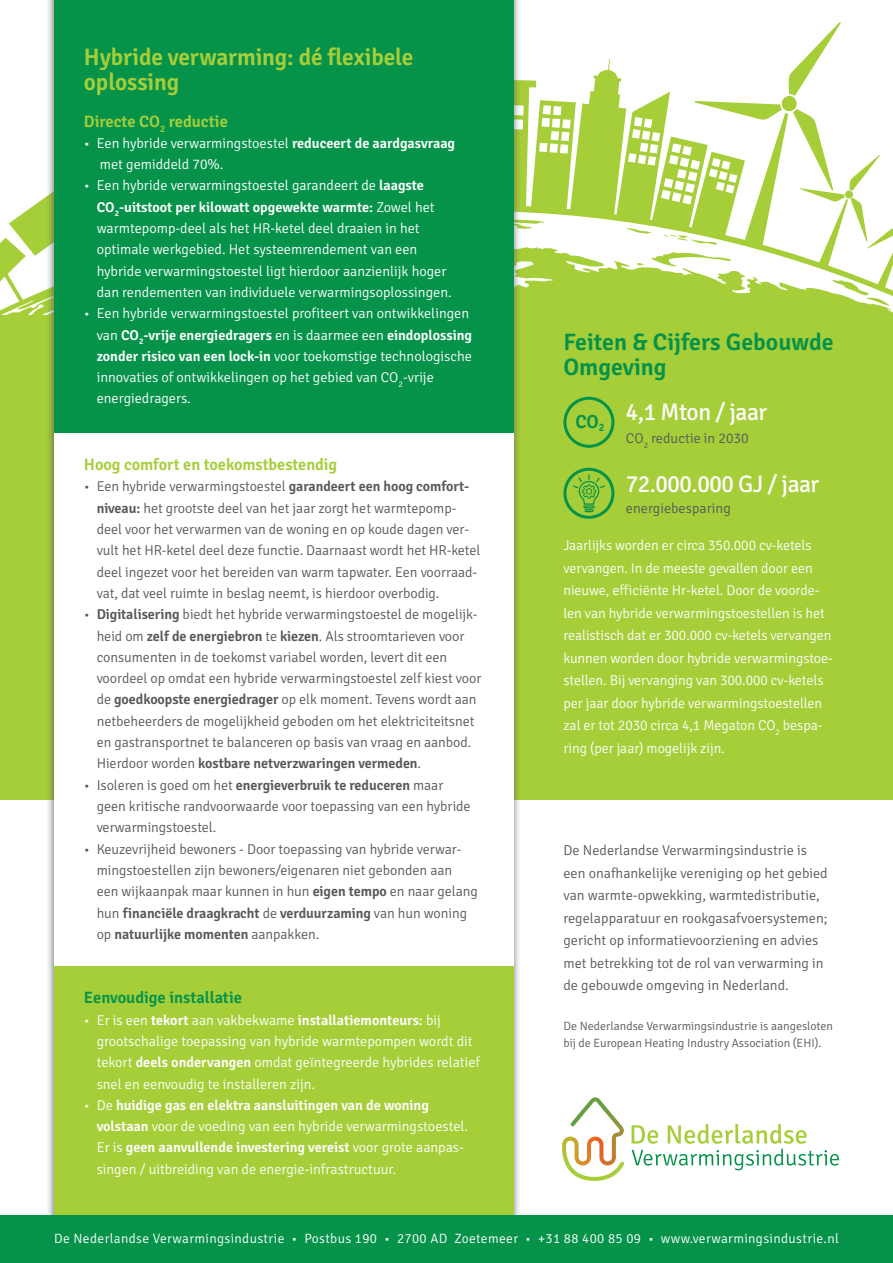
<style>
.page{position:relative;width:893px;height:1263px;background:#fff}
.page>*{position:absolute;margin:0;border:0;box-sizing:border-box;transform-origin:0 0}
.plattetekst_9_pt{font:24px "Signika";letter-spacing:-.02em;color:#fff}
.plattetekst_9_pt-2{font:600 23.85px "Signika";letter-spacing:-.005em;color:#a6ce39}
.plattetekst_9_pt-3{font:600 23.85px/25.5px "Signika";color:#05934a}
.plattetekst_9_pt-4{font:600 18.9px "Signika";color:#05934a}
.plattetekst_9_pt-5{font:600 16.5px "Signika";letter-spacing:-.005em;color:#a6ce39}
.plattetekst_9_pt-6{font:600 16.5px "Signika";color:#05934a}
.plattetekst_9_pt-7{font:300 14.25px/21.3px "Signika";letter-spacing:-.005em;color:#57585a}
.plattetekst_9_pt-8{font:300 14.25px/21.3px "Signika";color:#fff}
.plattetekst_9_pt-9{font:300 13.5px "Signika";letter-spacing:.025em;color:#fff}
.plattetekst_9_pt-10{font:300 12px/17.2px "Signika";color:#57585a}
.s1{font-weight:600}
</style>
<div class="page">
<div style="left:0;top:316px;width:893px;height:484px;background:#a6ce39"></div>
<svg style="left:36px;top:22px;width:844px;height:182px"></svg>
<svg style="left:0;top:204px;width:893px;height:112px"></svg>
<svg style="left:562px;top:1097px;width:62px;height:84px"></svg>
<svg style="left:631px;top:1124px;width:208px;height:46px"></svg>
<div style="left:46px;top:0;width:475px;height:1241px;background:#57585a;opacity:.8"></div>
<div style="left:54px;top:0;width:459px;height:1229px;background:#fff"></div>
<div style="left:54px;top:0;width:459px;height:432px;background:#05934a"></div>
<div style="left:54px;top:966px;width:459px;height:267px;background:#a6ce39"></div>
<div style="left:0;top:1215px;width:893px;height:48px;background:#05934a"></div>
<svg style="left:573px;top:474px;width:32px;height:38px"></svg>
<div style="left:563px;top:468px;width:51px;height:51px;border:3px solid #05934a;border-radius:50%"></div>
<div style="left:563px;top:397px;width:51px;height:51px;border:3px solid #05934a;border-radius:50%"></div>
<p class="plattetekst_9_pt-2" style="left:84px;top:43px;width:331px">Hybride verwarming: dé flexibele</p>
<p class="plattetekst_9_pt-2" style="left:84px;top:68px;width:97px">oplossing</p>
<p class="plattetekst_9_pt-5" style="left:84px;top:111px;width:145px">Directe CO<sub>2</sub> reductie</p>
<p class="plattetekst_9_pt-8" style="left:100px;top:133px;width:357px;text-indent:-16px">• Een hybride verwarmingstoestel <span class="s1">reduceert de aardgasvraag </span>met gemiddeld 70%.</p>
<p class="plattetekst_9_pt-8" style="left:97px;top:175px;width:356px;text-indent:-13px">• Een hybride verwarmingstoestel garandeert de <span class="s1">laagste CO</span><sub>2</sub><span class="s1">-uitstoot per kilowatt opgewekte warmte:</span> Zowel het warmtepomp-deel als het HR-ketel deel draaien in het optimale werkgebied. Het systeemrendement van een hybride verwarmingstoestel ligt hierdoor aanzienlijk hoger dan rendementen van individuele verwarmingsoplossingen.</p>
<p class="plattetekst_9_pt-8" style="left:97px;top:303px;width:377px;text-indent:-13px">• Een hybride verwarmingstoestel profiteert van ontwikkelingen van <span class="s1">CO</span><sub>2</sub><span class="s1">-vrije energiedragers</span> en is daarmee een <span class="s1">eindoplossing zonder risico van een lock-in</span> voor toekomstige technologische innovaties of ontwikkelingen op het gebied van CO<sub>2</sub>-vrije energiedragers.</p>
<p class="plattetekst_9_pt-5" style="left:84px;top:455px;width:255px">Hoog comfort en toekomstbestendig</p>
<p class="plattetekst_9_pt-7" style="left:97px;top:476px;width:385px;text-indent:-13px">• Een hybride verwarmingstoestel <span class="s1">garandeert een hoog comfort&shy;niveau:</span> het grootste deel van het jaar zorgt het warmtepomp&shy;deel voor het verwarmen van de woning en op koude dagen ver&shy;vult het HR-ketel deel deze functie. Daarnaast wordt het HR-ketel deel ingezet voor het bereiden van warm tapwater. Een voorraad&shy;vat, dat veel ruimte in beslag neemt, is hierdoor overbodig.</p>
<p class="plattetekst_9_pt-7" style="left:97px;top:604px;width:386px;text-indent:-13px">• <span class="s1">Digitalisering</span> biedt het hybride verwarmingstoestel de mogelijk&shy;heid om <span class="s1">zelf de energiebron</span> te <span class="s1">kiezen</span>. Als stroomtarieven voor consumenten in de toekomst variabel worden, levert dit een voordeel op omdat een hybride verwarmingstoestel zelf kiest voor de <span class="s1">goedkoopste energiedrager</span> op elk moment. Tevens wordt aan netbeheerders de mogelijkheid geboden om het elektriciteitsnet en gastransportnet te balanceren op basis van vraag en aanbod.<br>Hierdoor worden <span class="s1">kostbare netverzwaringen vermeden</span>.</p>
<p class="plattetekst_9_pt-7" style="left:97px;top:774px;width:376px;text-indent:-13px">• Isoleren is goed om het <span class="s1">energieverbruik te reduceren</span> maar geen kritische randvoorwaarde voor toepassing van een hybride verwarmingstoestel.</p>
<p class="plattetekst_9_pt-7" style="left:97px;top:838px;width:383px;text-indent:-13px">• Keuzevrijheid bewoners - Door toepassing van hybride verwar&shy;mingstoestellen zijn bewoners/eigenaren niet gebonden aan<br>een wijkaanpak maar kunnen in hun <span class="s1">eigen tempo</span> en naar gelang hun <span class="s1">financiële draagkracht</span> de <span class="s1">verduurzaming</span> van hun woning op <span class="s1">natuurlijke momenten</span> aanpakken.</p>
<p class="plattetekst_9_pt-6" style="left:84px;top:988px;width:160px">Eenvoudige installatie</p>
<p class="plattetekst_9_pt-8" style="left:97px;top:1009px;width:385px;text-indent:-13px">• Er is een <span class="s1">tekort</span> aan vakbekwame <span class="s1">installatiemonteurs:</span> bij grootschalige toepassing van hybride warmtepompen wordt dit tekort <span class="s1">deels ondervangen</span> omdat geïntegreerde hybrides relatief snel en eenvoudig te installeren zijn.</p>
<p class="plattetekst_9_pt-8" style="left:97px;top:1095px;width:373px;text-indent:-13px">• De <span class="s1">huidige gas en elektra aansluitingen van de woning volstaan</span> voor de voeding van een hybride verwarmingstoestel.<br>Er is <span class="s1">geen aanvullende investering vereist</span> voor grote aanpas&shy;singen / uitbreiding van de energie-infrastructuur.</p>
<p class="plattetekst_9_pt-3" style="left:563px;top:329px;width:272px">Feiten &amp; Cijfers Gebouwde<br>Omgeving</p>
<p class="plattetekst_9_pt-4" style="left:575px;top:410px;width:31px">CO<sub>2</sub></p>
<p class="plattetekst_9_pt" style="left:626px;top:398px;width:143px">4,1 Mton / jaar</p>
<p class="plattetekst_9_pt-7" style="left:626px;top:428px;width:124px">CO<sub>2</sub> reductie in 2030</p>
<p class="plattetekst_9_pt" style="left:626px;top:471px;width:195px">72.000.000 GJ / jaar</p>
<p class="plattetekst_9_pt-7" style="left:626px;top:498px;width:106px">energiebesparing</p>
<p class="plattetekst_9_pt-8" style="left:563px;top:534px;width:271px;line-height:22.5px">Jaarlijks worden er circa 350.000 cv-ketels vervangen. In de meeste gevallen door een nieuwe, efficiënte Hr-ketel. Door de voorde&shy;len van hybride verwarmingstoestellen is het realistisch dat er 300.000 cv-ketels vervangen kunnen worden door hybride verwarmingstoe&shy;stellen. Bij vervanging van 300.000 cv-ketels per jaar door hybride verwarmingstoestellen zal er tot 2030 circa 4,1 Megaton CO<sub>2</sub> bespa&shy;ring (per jaar) mogelijk zijn.</p>
<p class="plattetekst_9_pt-7" style="left:563px;top:840px;width:266px;line-height:22.5px">De Nederlandse Verwarmingsindustrie is een onafhankelijke vereniging op het gebied van warmte-opwekking, warmtedistributie, regelapparatuur en rookgasafvoersystemen; gericht op informatievoorziening en advies met betrekking tot de rol van verwarming in de gebouwde omgeving in Nederland.</p>
<p class="plattetekst_9_pt-10" style="left:563px;top:1018px;width:271px">De Nederlandse Verwarmingsindustrie is aangesloten bij de European Heating Industry Association (EHI).</p>
<p class="plattetekst_9_pt-9" style="left:54px;top:1231px;width:786px">De Nederlandse Verwarmingsindustrie • Postbus 190 • 2700 AD Zoetemeer • +31 88 400 85 09 • www.verwarmingsindustrie.nl</p>
</div>
